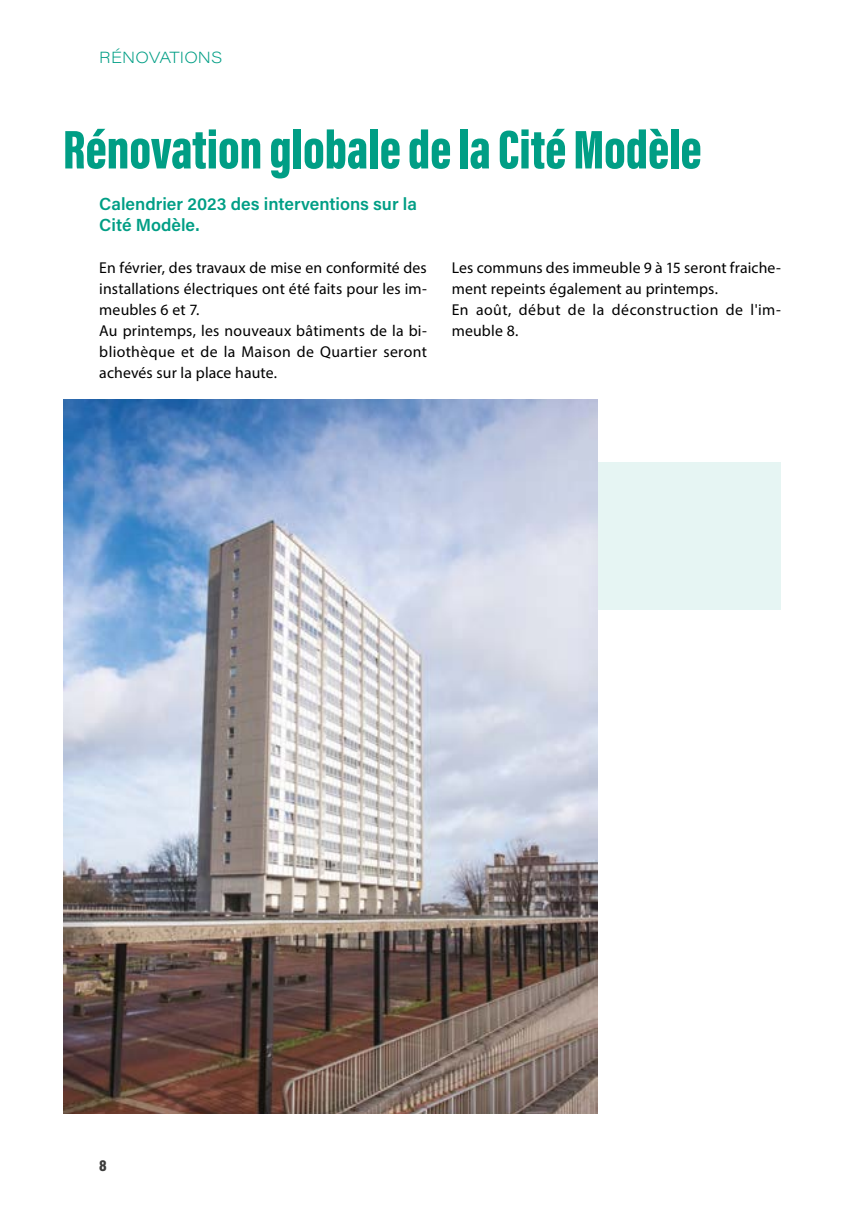
<style>
.page{position:relative;width:844px;height:1211px;background:#fff}
.page>*{position:absolute;margin:0;border:0;box-sizing:border-box;transform-origin:0 0}
.t1{font:900 56px "Acumin Pro Extra Cond";color:#009e85}
.t2{font:600 17.5px/21px "Acumin Pro";color:#009e85}
.t3{font:15.75px/21px "Myriad Pro";letter-spacing:.01em;color:#000}
.t4{font:200 15.75px "Acumin Pro Wide";letter-spacing:.005em;color:#009e85}
.t5{font:900 15.75px "Acumin Pro Cond";color:#3c3c3b}
</style>
<div class="page">
<div style="left:392px;top:462px;width:388px;height:147px;background:#e6f5f3"></div>
<img style="left:63px;top:399px;width:534px;height:714px">
<p class="t4" style="left:99px;top:46px;width:124px">RÉNOVATIONS</p>
<h1 class="t1" style="left:63px;top:115px;width:639px">Rénovation globale de la Cité Modèle</h1>
<p class="t2" style="left:99px;top:193px;width:319px">Calendrier 2023 des interventions sur la<br>Cité Modèle.</p>
<p class="t3" style="left:451px;top:257px;width:330px">Les communs des immeuble 9 à 15 seront fraiche&shy;ment repeints également au printemps.<br>En août, début de la déconstruction de l'im&shy;meuble 8.</p>
<p class="t3" style="left:99px;top:257px;width:329px">En février, des travaux de mise en conformité des installations électriques ont été faits pour les im&shy;meubles 6 et 7.<br>Au printemps, les nouveaux bâtiments de la bi&shy;bliothèque et de la Maison de Quartier seront achevés sur la place haute.</p>
<p class="t5" style="left:99px;top:1155px;width:9px">8</p>
</div>
